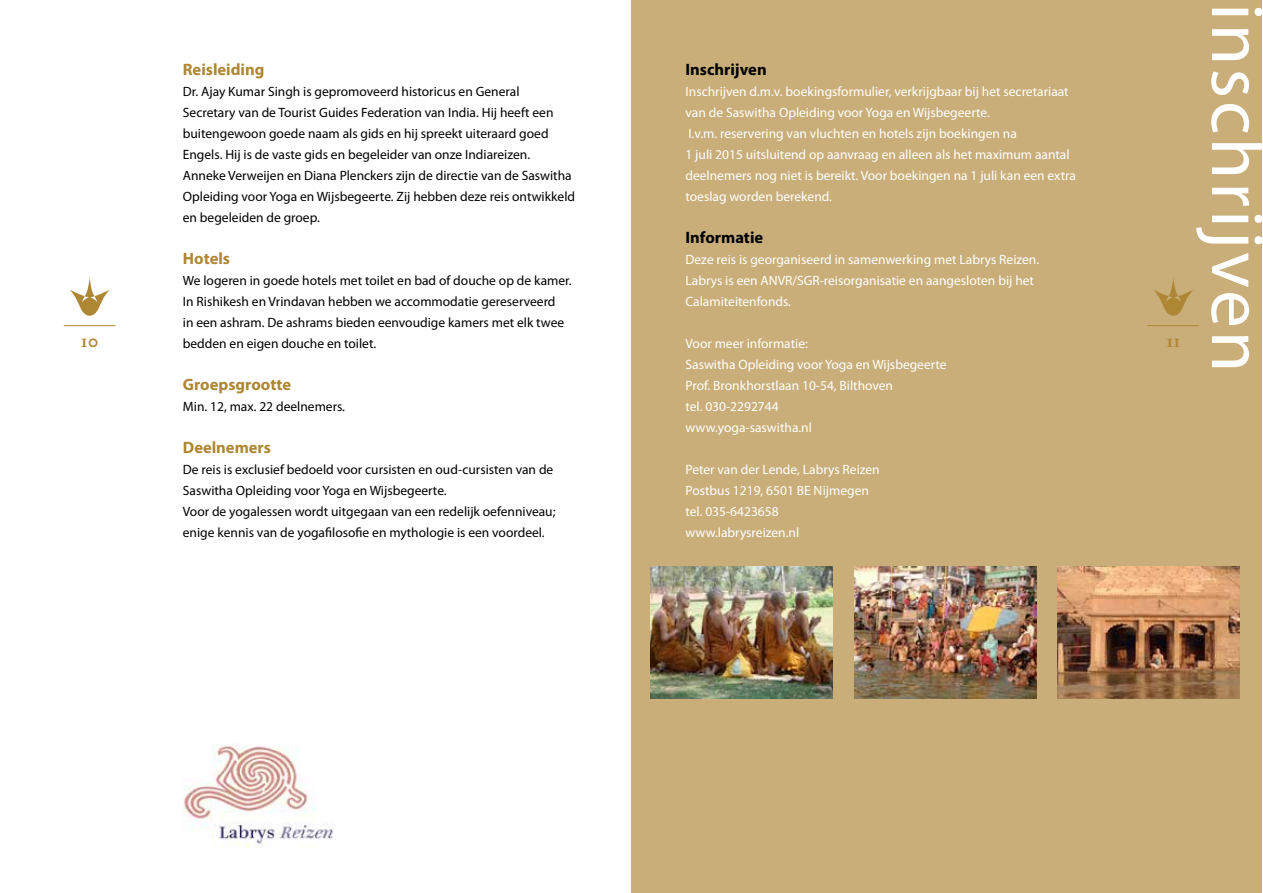
<style>
.page{position:relative;width:1263px;height:893px;background:#fff}
.page>*{position:absolute;margin:0;border:0;box-sizing:border-box;transform-origin:0 0}
.t1{font:75px "Myriad Pro";letter-spacing:.04em;color:#fff}
.t2{font:700 18px "AD Scala";color:#ae8734}
.t3{font:700 16.5px "Myriad Pro";color:#ae8734}
.t4{font:700 16.5px "Myriad Pro";color:#000}
.t5{font:13.5px/21px "Myriad Pro";color:#000}
.t6{font:13.5px/21px "Myriad Pro";color:#fff}
</style>
<div class="page">
<div style="left:631px;top:0;width:631px;height:893px;background:#c9ae79"></div>
<img style="left:651px;top:567px;width:182px;height:131px">
<img style="left:854px;top:567px;width:182px;height:131px">
<img style="left:1058px;top:567px;width:182px;height:131px">
<svg style="left:1154px;top:277px;width:39px;height:39px"></svg>
<hr style="left:1147px;top:325px;width:52px;height:1px;background:#ae8734">
<svg style="left:70px;top:277px;width:40px;height:39px"></svg>
<hr style="left:64px;top:325px;width:51px;height:1px;background:#ae8734">
<img style="left:183px;top:743px;width:150px;height:104px">
<p class="t3" style="left:183px;top:59px;width:83px">Reisleiding</p>
<p class="t5" style="left:183px;top:81px;width:394px">Dr. Ajay Kumar Singh is gepromoveerd historicus en General Secretary van de Tourist Guides Federation van India. Hij heeft een buitengewoon goede naam als gids en hij spreekt uiteraard goed Engels. Hij is de vaste gids en begeleider van onze Indiareizen.<br>Anneke Verweijen en Diana Plenckers zijn de directie van de Saswitha Opleiding voor Yoga en Wijsbegeerte. Zij hebben deze reis ontwikkeld en begeleiden de groep.</p>
<p class="t3" style="left:183px;top:248px;width:49px">Hotels</p>
<p class="t5" style="left:183px;top:270px;width:390px">We logeren in goede hotels met toilet en bad of douche op de kamer.<br>In Rishikesh en Vrindavan hebben we accommodatie gereserveerd<br>in een ashram. De ashrams bieden eenvoudige kamers met elk twee bedden en eigen douche en toilet.</p>
<p class="t3" style="left:183px;top:374px;width:110px">Groepsgrootte</p>
<p class="t5" style="left:183px;top:396px;width:164px">Min. 12, max. 22 deelnemers.</p>
<p class="t3" style="left:183px;top:437px;width:90px">Deelnemers</p>
<p class="t5" style="left:183px;top:459px;width:374px">De reis is exclusief bedoeld voor cursisten en oud-cursisten van de Saswitha Opleiding voor Yoga en Wijsbegeerte.<br>Voor de yogalessen wordt uitgegaan van een redelijk oefenniveau; enige kennis van de yogafilosofie en mythologie is een voordeel.</p>
<p class="t4" style="left:685px;top:59px;width:83px">Inschrijven</p>
<p class="t6" style="left:685px;top:81px;width:392px">Inschrijven d.m.v. boekingsformulier, verkrijgbaar bij het secretariaat van de Saswitha Opleiding voor Yoga en Wijsbegeerte.<br>I.v.m. reservering van vluchten en hotels zijn boekingen na<br>1 juli 2015 uitsluitend op aanvraag en alleen als het maximum aantal deelnemers nog niet is bereikt. Voor boekingen na 1 juli kan een extra toeslag worden berekend.</p>
<p class="t4" style="left:685px;top:227px;width:79px">Informatie</p>
<p class="t6" style="left:685px;top:249px;width:355px">Deze reis is georganiseerd in samenwerking met Labrys Reizen.<br>Labrys is een ANVR/SGR-reisorganisatie en aangesloten bij het<br>Calamiteitenfonds.</p>
<p class="t6" style="left:685px;top:333px;width:263px">Voor meer informatie:<br>Saswitha Opleiding voor Yoga en Wijsbegeerte<br>Prof. Bronkhorstlaan 10-54, Bilthoven<br>tel. 030-2292744<br>www.yoga-saswitha.nl</p>
<p class="t6" style="left:685px;top:459px;width:196px">Peter van der Lende, Labrys Reizen<br>Postbus 1219, 6501 BE Nijmegen tel. 035-6423658 www.labrysreizen.nl</p>
<h2 class="t2" style="left:81px;top:331px;width:19px">10</h2>
<h2 class="t2" style="left:1166px;top:331px;width:15px">11</h2>
<h1 class="t1" style="left:1283px;top:3px;width:371px;rotate:90deg">inschrijven</h1>
</div>
